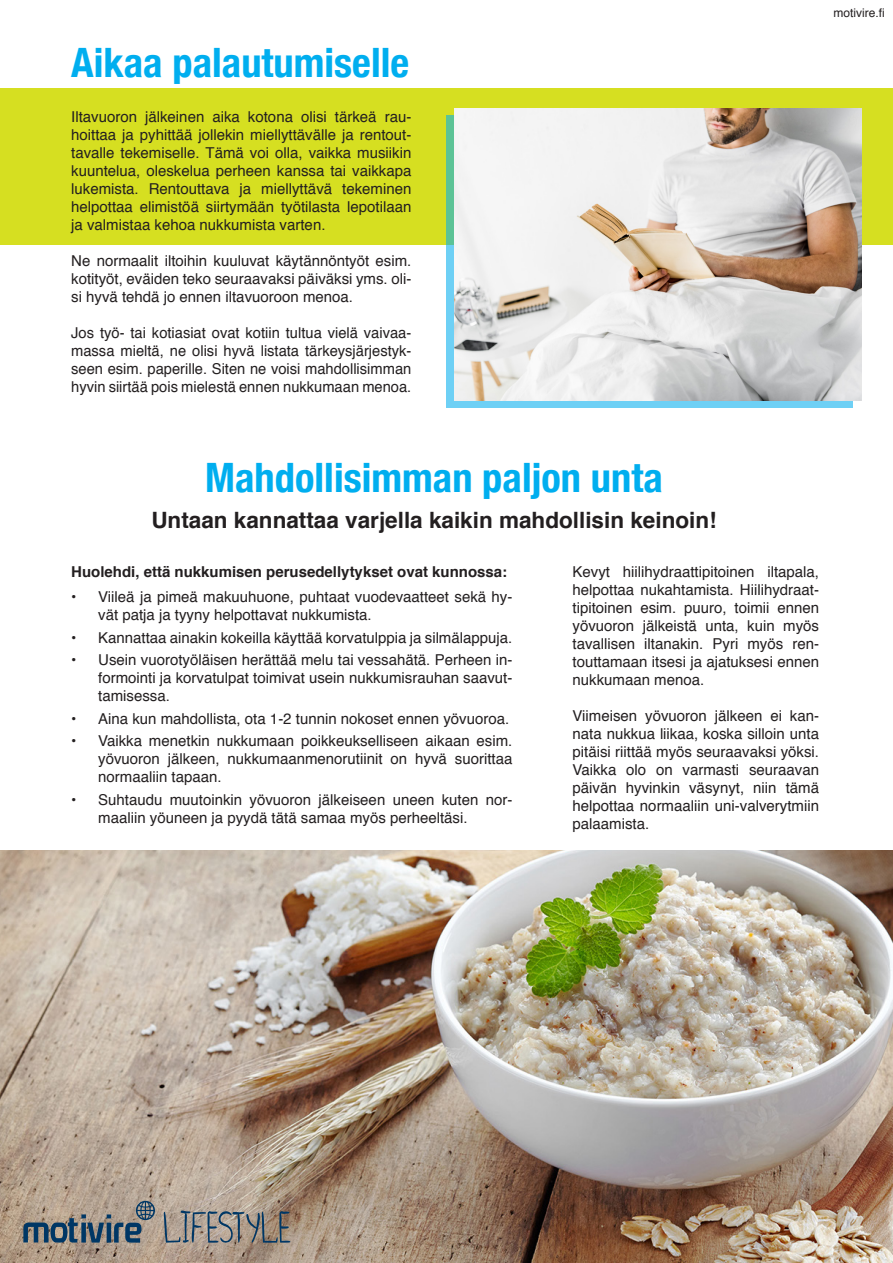
<style>
.page{position:relative;width:893px;height:1263px;background:#fff}
.page>*{position:absolute;margin:0;border:0;box-sizing:border-box;transform-origin:0 0}
.Leipis_otsikko{font:700 condensed 40.5px "Helvetica Neue";color:#00aeef}
.Leipis{font:700 22.5px "Helvetica";color:#231f20}
.Leipis-2{font:15px/18px "Helvetica";color:#231f20;text-align:justify}
.Leipis-3{font:700 15px "Helvetica";color:#231f20}
.Leipis-4{font:12px "Helvetica";color:#231f20}
</style>
<div class="page">
<img style="left:0;top:850px;width:893px;height:413px">
<div style="left:0;top:88px;width:893px;height:157px;background:#d6df21"></div>
<svg style="left:446px;top:116px;width:407px;height:292px;background:#71cde0"></svg>
<svg style="left:23px;top:1201px;width:132px;height:41px;background:#808282"></svg>
<svg style="left:163px;top:1210px;width:128px;height:34px;background:#8e8984"></svg>
<img style="left:454px;top:108px;width:407px;height:292px">
<p class="Leipis_otsikko" style="left:71px;top:29px;width:339px">Aikaa palautumiselle</p>
<p class="Leipis-2" style="left:71px;top:108px;width:342px">Iltavuoron jälkeinen aika kotona olisi tärkeä rau&shy;hoittaa ja pyhittää jollekin miellyttävälle ja rentout&shy;tavalle tekemiselle. Tämä voi olla, vaikka musiikin kuuntelua, oleskelua perheen kanssa tai vaikkapa lukemista. Rentouttava ja miellyttävä tekeminen helpottaa elimistöä siirtymään työtilasta lepotilaan ja valmistaa kehoa nukkumista varten.</p>
<p class="Leipis-2" style="left:71px;top:252px;width:342px">Ne normaalit iltoihin kuuluvat käytännöntyöt esim. kotityöt, eväiden teko seuraavaksi päiväksi yms. oli&shy;si hyvä tehdä jo ennen iltavuoroon menoa.</p>
<p class="Leipis-2" style="left:71px;top:324px;width:342px">Jos työ- tai kotiasiat ovat kotiin tultua vielä vaivaa&shy;massa mieltä, ne olisi hyvä listata tärkeysjärjestyk&shy;seen esim. paperille. Siten ne voisi mahdollisimman hyvin siirtää pois mielestä ennen nukkumaan menoa.</p>
<p class="Leipis-4" style="left:833px;top:3px;width:53px">motivire.fi</p>
<p class="Leipis_otsikko" style="left:205px;top:444px;width:459px">Mahdollisimman paljon unta</p>
<p class="Leipis" style="left:151px;top:502px;width:567px">Untaan kannattaa varjella kaikin mahdollisin keinoin!</p>
<p class="Leipis-3" style="left:71px;top:559px;width:437px">Huolehdi, että nukkumisen perusedellytykset ovat kunnossa:</p>
<p class="Leipis-2" style="left:98px;top:588px;width:416px;text-indent:-27px">• Viileä ja pimeä makuuhuone, puhtaat vuodevaatteet sekä hy&shy;vät patja ja tyyny helpottavat nukkumista.</p>
<p class="Leipis-2" style="left:71px;top:629px;width:443px">• Kannattaa ainakin kokeilla käyttää korvatulppia ja silmälappuja.</p>
<p class="Leipis-2" style="left:98px;top:651px;width:416px;text-indent:-27px">• Usein vuorotyöläisen herättää melu tai vessahätä. Perheen in&shy;formointi ja korvatulpat toimivat usein nukkumisrauhan saavut&shy;tamisessa.</p>
<p class="Leipis-2" style="left:71px;top:710px;width:440px">• Aina kun mahdollista, ota 1-2 tunnin nokoset ennen yövuoroa.</p>
<p class="Leipis-2" style="left:98px;top:732px;width:416px;text-indent:-27px">• Vaikka menetkin nukkumaan poikkeukselliseen aikaan esim. yövuoron jälkeen, nukkumaanmenorutiinit on hyvä suorittaa normaaliin tapaan.</p>
<p class="Leipis-2" style="left:98px;top:791px;width:416px;text-indent:-27px">• Suhtaudu muutoinkin yövuoron jälkeiseen uneen kuten nor&shy;maaliin yöuneen ja pyydä tätä samaa myös perheeltäsi.</p>
<p class="Leipis-2" style="left:572px;top:563px;width:248px">Kevyt hiilihydraattipitoinen iltapala, helpottaa nukahtamista. Hiilihydraat&shy;tipitoinen esim. puuro, toimii ennen yövuoron jälkeistä unta, kuin myös tavallisen iltanakin. Pyri myös ren&shy;touttamaan itsesi ja ajatuksesi ennen nukkumaan menoa.</p>
<p class="Leipis-2" style="left:572px;top:707px;width:248px">Viimeisen yövuoron jälkeen ei kan&shy;nata nukkua liikaa, koska silloin unta pitäisi riittää myös seuraavaksi yöksi.<br>Vaikka olo on varmasti seuraavan päivän hyvinkin väsynyt, niin tämä helpottaa normaaliin uni-valverytmiin palaamista.</p>
</div>
